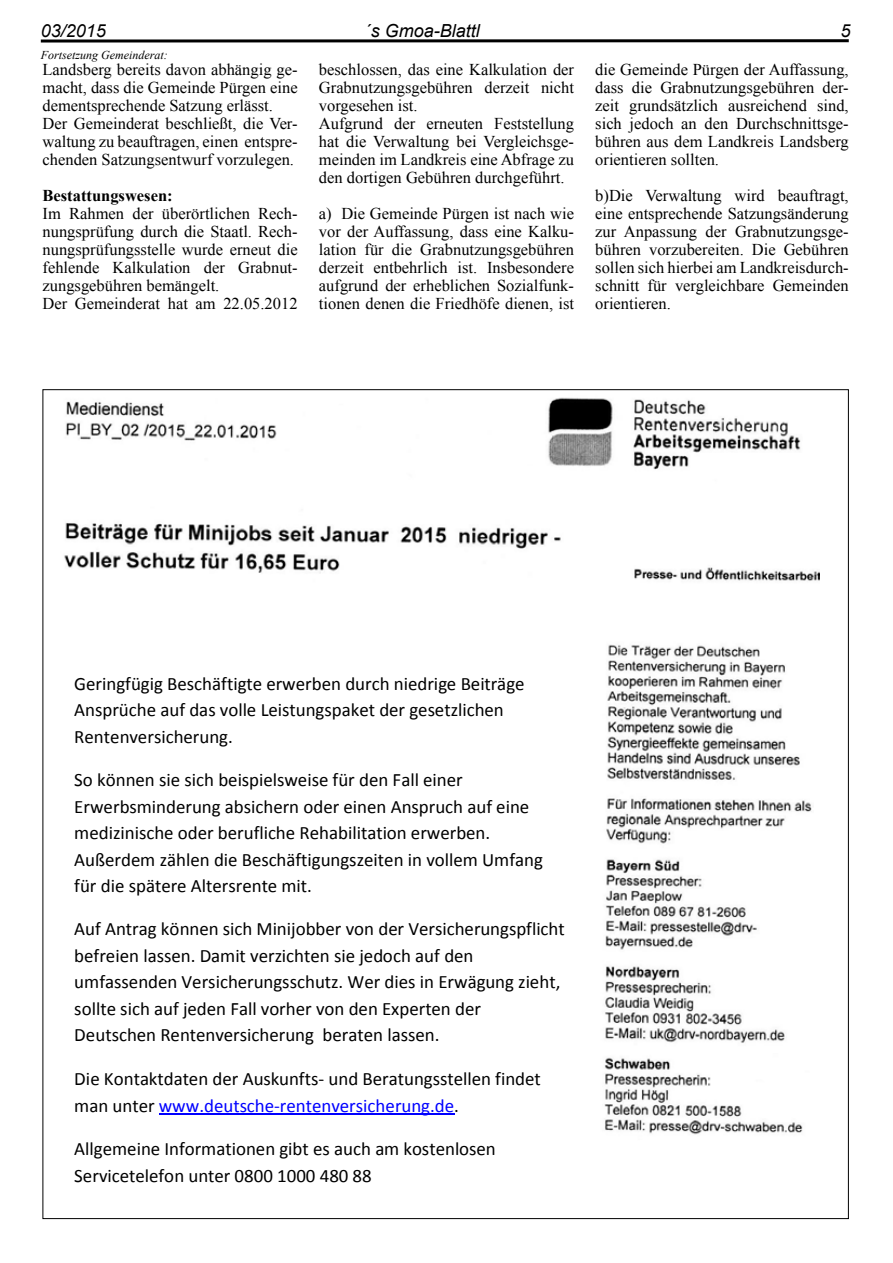
<style>
.page{position:relative;width:893px;height:1263px;background:#fff}
.page>*{position:absolute;margin:0;border:0;box-sizing:border-box;transform-origin:0 0}
.t1{font:18.9px/26.5px "Calibri";color:#000}
.t2{font:italic 18px "Arial";color:#000}
.t3{font:16.5px/18px "Times New Roman";color:#000}
.t4{font:700 16.5px "Times New Roman";color:#000}
.t5{font:italic 12px "Times New Roman";color:#000}
.s1{color:#00f}
</style>
<div class="page">
<svg style="left:41px;top:39px;width:808px;height:4px;background:#3f3f3f"></svg>
<img style="left:64px;top:397px;width:756px;height:184px">
<img style="left:604px;top:644px;width:208px;height:491px">
<hr style="left:159px;top:1114px;width:295px;height:1px;background:#00f">
<p class="t2" style="left:41px;top:19px;width:67px">03/2015</p>
<p class="t2" style="left:365px;top:19px;width:117px">´s Gmoa-Blattl</p>
<p class="t2" style="left:840px;top:19px;width:12px">5</p>
<p class="t3" style="left:43px;top:60px;width:257px">Landsberg bereits davon abhängig ge&shy;macht, dass die Gemeinde Pürgen eine dementsprechende Satzung erlässt.<br>Der Gemeinderat beschließt, die Ver&shy;waltung zu beauftragen, einen entspre&shy;chenden Satzungsentwurf vorzulegen.</p>
<p class="t4" style="left:43px;top:184px;width:132px">Bestattungswesen:</p>
<p class="t3" style="left:43px;top:204px;width:257px">Im Rahmen der überörtlichen Rech&shy;nungsprüfung durch die Staatl. Rech&shy;nungsprüfungsstelle wurde erneut die fehlende Kalkulation der Grabnut&shy;zungsgebühren bemängelt.<br>Der Gemeinderat hat am 22.05.2012</p>
<p class="t5" style="left:41px;top:46px;width:128px">Fortsetzung Gemeinderat:</p>
<p class="t3" style="left:319px;top:60px;width:257px">beschlossen, das eine Kalkulation der Grabnutzungsgebühren derzeit nicht vorgesehen ist.<br>Aufgrund der erneuten Feststellung hat die Verwaltung bei Vergleichsge&shy;meinden im Landkreis eine Abfrage zu den dortigen Gebühren durchgeführt.</p>
<p class="t3" style="left:319px;top:204px;width:257px;text-align:justify">a) Die Gemeinde Pürgen ist nach wie vor der Auffassung, dass eine Kalku&shy;lation für die Grabnutzungsgebühren derzeit entbehrlich ist. Insbesondere aufgrund der erheblichen Sozialfunk&shy;tionen denen die Friedhöfe dienen, ist</p>
<p class="t3" style="left:595px;top:60px;width:255px;text-align:justify">die Gemeinde Pürgen der Auffassung, dass die Grabnutzungsgebühren der&shy;zeit grundsätzlich ausreichend sind, sich jedoch an den Durchschnittsge&shy;bühren aus dem Landkreis Landsberg orientieren sollten.</p>
<p class="t3" style="left:595px;top:186px;width:255px;text-align:justify">b)Die Verwaltung wird beauftragt, eine entsprechende Satzungsänderung zur Anpassung der Grabnutzungsge&shy;bühren vorzubereiten. Die Gebühren sollen sich hierbei am Landkreisdurch&shy;schnitt für vergleichbare Gemeinden orientieren.</p>
<p class="t1" style="left:74px;top:670px;width:452px">Geringfügig Beschäftigte erwerben durch niedrige Beiträge<br>Ansprüche auf das volle Leistungspaket der gesetzlichen<br>Rentenversicherung.</p>
<p class="t1" style="left:74px;top:767px;width:470px">So können sie sich beispielsweise für den Fall einer Erwerbsminderung absichern oder einen Anspruch auf eine medizinische oder berufliche Rehabilitation erwerben.<br>Außerdem zählen die Beschäftigungszeiten in vollem Umfang für die spätere Altersrente mit.</p>
<p class="t1" style="left:74px;top:916px;width:492px">Auf Antrag können sich Minijobber von der Versicherungspflicht befreien lassen. Damit verzichten sie jedoch auf den umfassenden Versicherungsschutz. Wer dies in Erwägung zieht, sollte sich auf jeden Fall vorher von den Experten der Deutschen Rentenversicherung beraten lassen.</p>
<p class="t1" style="left:74px;top:1065px;width:468px">Die Kontaktdaten der Auskunfts- und Beratungsstellen findet man unter <span class="s1">www.deutsche-rentenversicherung.de</span>.</p>
<p class="t1" style="left:74px;top:1135px;width:423px">Allgemeine Informationen gibt es auch am kostenlosen<br>Servicetelefon unter 0800 1000 480 88</p>
</div>
